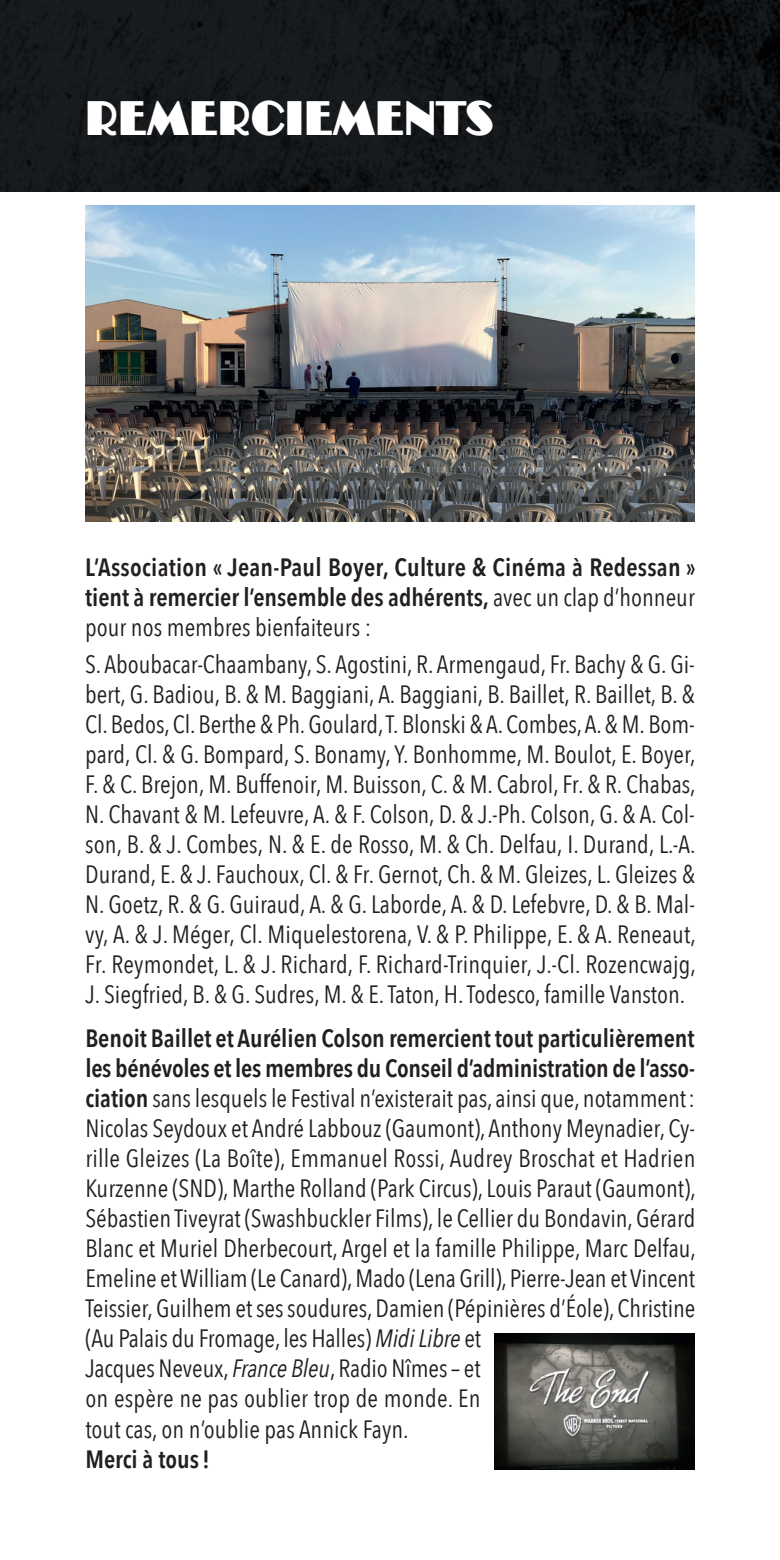
<style>
.page{position:relative;width:780px;height:1560px;background:#fff}
.page>*{position:absolute;margin:0;border:0;box-sizing:border-box;transform-origin:0 0}
.t1{font:45px "Broadacre Regular 4";color:#fff;scale:.94 1}
.t2{font:25px/30px "Avenir Next Condensed";color:#231f20;text-align:justify}
.t3{font:600 25px/30px "Avenir Next Condensed";color:#231f20;text-align:justify}
.s1{font-weight:400}
.s2{font-weight:600}
.s3{font-style:italic}
</style>
<div class="page">
<img style="left:85px;top:206px;width:609px;height:315px">
<svg style="left:734px;top:0;width:46px;height:191px;background:#0e1012"></svg>
<img style="left:0;top:0;width:734px;height:191px">
<img style="left:494px;top:1333px;width:200px;height:136px">
<h1 class="t1" style="left:85px;top:90px;width:436px">REMERCIEMENTS</h1>
<p class="t3" style="left:85px;top:551px;width:612px">L’Association « Jean-Paul Boyer, Culture &amp; Cinéma à Redessan » tient à remercier l’ensemble des adhérents, <span class="s1">avec un clap d’honneur pour nos membres bienfaiteurs :</span></p>
<p class="t2" style="left:85px;top:648px;width:612px">S. Aboubacar-Chaambany, S. Agostini, R. Armengaud, Fr. Bachy &amp; G. Gi&shy;bert, G. Badiou, B. &amp; M. Baggiani, A. Baggiani, B. Baillet, R. Baillet, B. &amp; Cl. Bedos, Cl. Berthe &amp; Ph. Goulard, T. Blonski &amp; A. Combes, A. &amp; M. Bom&shy;pard, Cl. &amp; G. Bompard, S. Bonamy, Y. Bonhomme, M. Boulot, E. Boyer, F. &amp; C. Brejon, M. Buffenoir, M. Buisson, C. &amp; M. Cabrol, Fr. &amp; R. Chabas, N. Chavant &amp; M. Lefeuvre, A. &amp; F. Colson, D. &amp; J.-Ph. Colson, G. &amp; A. Col&shy;son, B. &amp; J. Combes, N. &amp; E. de Rosso, M. &amp; Ch. Delfau, I. Durand, L.-A.<br>Durand, E. &amp; J. Fauchoux, Cl. &amp; Fr. Gernot, Ch. &amp; M. Gleizes, L. Gleizes &amp; N. Goetz, R. &amp; G. Guiraud, A. &amp; G. Laborde, A. &amp; D. Lefebvre, D. &amp; B. Mal&shy;vy, A. &amp; J. Méger, Cl. Miquelestorena, V. &amp; P. Philippe, E. &amp; A. Reneaut, Fr. Reymondet, L. &amp; J. Richard, F. Richard-Trinquier, J.-Cl. Rozencwajg, J. Siegfried, B. &amp; G. Sudres, M. &amp; E.Taton, H.Todesco, famille Vanston.</p>
<p class="t2" style="left:85px;top:1022px;width:612px;text-align:left"><span class="s2">Benoit Baillet et Aurélien Colson remercient tout particulièrement les bénévoles et les membres du Conseil d’administration de l’asso&shy;ciation</span> sans lesquels le Festival n’existerait pas, ainsi que, notamment:<br>Nicolas Seydoux et André Labbouz (Gaumont), Anthony Meynadier, Cy&shy;rille Gleizes (La Boîte), Emmanuel Rossi, Audrey Broschat et Hadrien Kurzenne (SND), Marthe Rolland (Park Circus), Louis Paraut (Gaumont), Sébastien Tiveyrat (Swashbuckler Films), le Cellier du Bondavin, Gérard Blanc et Muriel Dherbecourt, Argel et la famille Philippe, Marc Delfau, Emeline et William (Le Canard), Mado (Lena Grill), Pierre-Jean et Vincent Teissier, Guilhem et ses soudures, Damien (Pépinières d’Éole), Christine (Au Palais du Fromage, les Halles) <span class="s3">Midi Libre</span> et<br>Jacques Neveux, <span class="s3">France Bleu</span>, Radio Nîmes – et<br>on espère ne pas oublier trop de monde. En<br>tout cas, on n’oublie pas Annick Fayn.</p>
<p class="t3" style="left:85px;top:1442px;width:126px">Merci à tous!</p>
</div>
